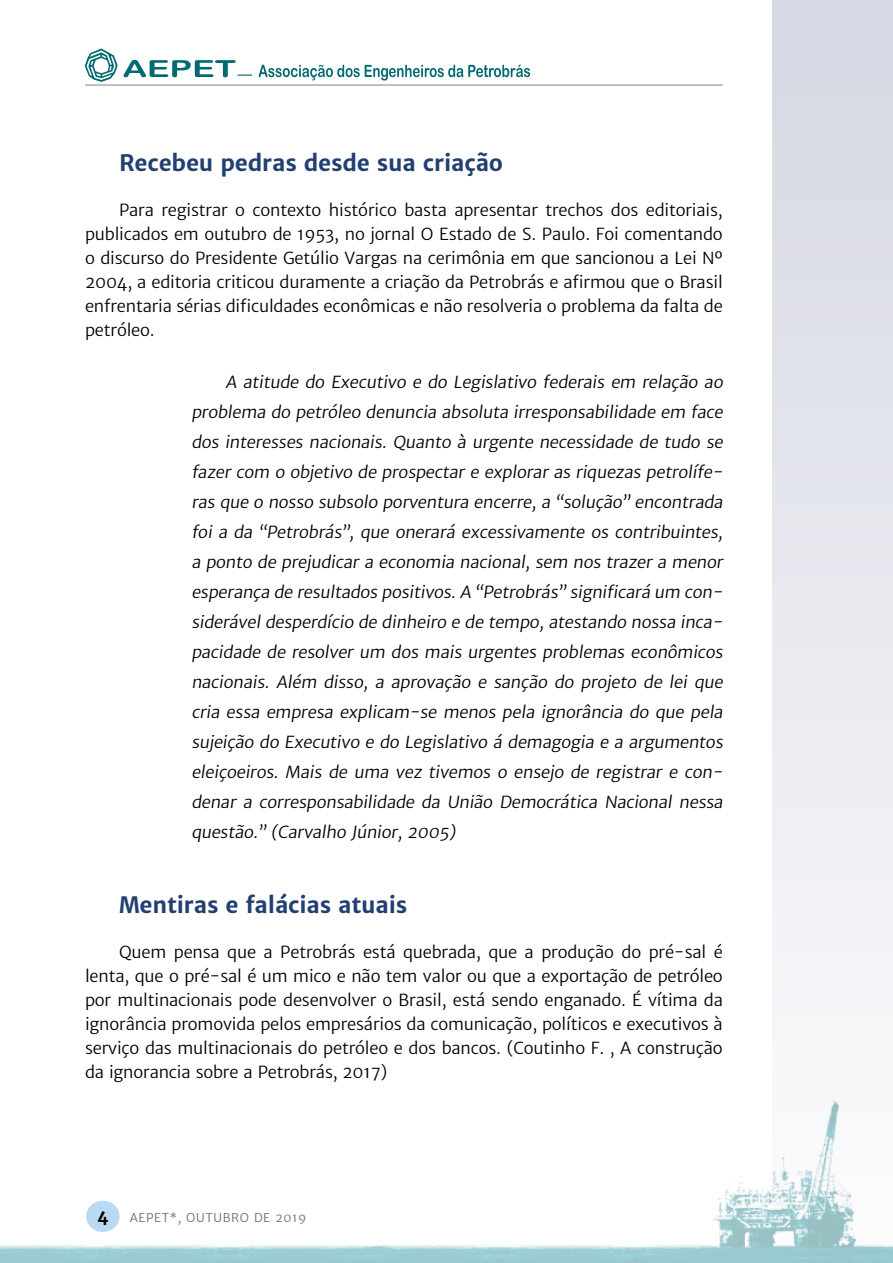
<style>
.page{position:relative;width:893px;height:1263px;background:#fff}
.page>*{position:absolute;margin:0;border:0;box-sizing:border-box;transform-origin:0 0}
.t1{font:700 22.5px "Merriweather Sans";letter-spacing:-.01em;color:#214071}
.t2{font:16.5px/30px "Merriweather Sans";letter-spacing:-.01em;color:#000;text-align:justify}
.t3{font:700 16.5px "Merriweather Sans";color:#000}
.t4{font:12px "Merriweather Sans";letter-spacing:.05em;color:#6d6e71}
</style>
<div class="page">
<svg style="left:772px;top:0;width:121px;height:1002px;fill:#e5e6ed"></svg>
<img style="left:0;top:1100px;width:893px;height:163px">
<svg style="left:85px;top:49px;width:167px;height:33px"></svg>
<svg style="left:259px;top:65px;width:271px;height:16px"></svg>
<hr style="left:85px;top:85px;width:638px;height:1px;background:#808285">
<h1 class="t1" style="left:119px;top:149px;width:386px">Recebeu pedras desde sua criação</h1>
<p class="t2" style="left:85px;top:198px;width:639px;line-height:24px;text-indent:34px">Para registrar o contexto histórico basta apresentar trechos dos editoriais, publicados em outubro de 1953, no jornal O Estado de S. Paulo. Foi comentando o discurso do Presidente Getúlio Vargas na cerimônia em que sancionou a Lei Nº 2004, a editoria criticou duramente a criação da Petrobrás e afirmou que o Brasil enfrentaria sérias dificuldades econômicas e não resolveria o problema da falta de petróleo.</p>
<p class="t2" style="left:191px;top:367px;width:536px;text-indent:34px">A atitude do Executivo e do Legislativo federais em relação ao problema do petróleo denuncia absoluta irresponsabilidade em face dos interesses nacionais. Quanto à urgente necessidade de tudo se fazer com o objetivo de prospectar e explorar as riquezas petrolífe&shy;ras que o nosso subsolo porventura encerre, a “solução” encontrada foi a da “Petrobrás”, que onerará excessivamente os contribuintes, a ponto de prejudicar a economia nacional, sem nos trazer a menor esperança de resultados positivos. A “Petrobrás” significará um con&shy;siderável desperdício de dinheiro e de tempo, atestando nossa inca&shy;pacidade de resolver um dos mais urgentes problemas econômicos nacionais. Além disso, a aprovação e sanção do projeto de lei que cria essa empresa explicam-se menos pela ignorância do que pela sujeição do Executivo e do Legislativo á demagogia e a argumentos eleiçoeiros. Mais de uma vez tivemos o ensejo de registrar e con&shy;denar a corresponsabilidade da União Democrática Nacional nessa questão.” (Carvalho J únior, 2005)</p>
<h1 class="t1" style="left:119px;top:891px;width:290px">Mentiras e falácias atuais</h1>
<p class="t2" style="left:85px;top:940px;width:639px;line-height:24px;text-indent:34px">Quem pensa que a Petrobrás está quebrada, que a produção do pré-sal é lenta, que o pré-sal é um mico e não tem valor ou que a exportação de petróleo por multinacionais pode desenvolver o Brasil, está sendo enganado. É vítima da ignorância promovida pelos empresários da comunicação, políticos e executivos à serviço das multinacionais do petróleo e dos bancos. (Coutinho F. , A construção da ignorancia sobre a Petrobrás, 2017)</p>
<p class="t3" style="left:97px;top:1205px;width:13px">4</p>
<p class="t4" style="left:130px;top:1211px;width:178px">AEPET*, OUTUBRO de 2019</p>
</div>
